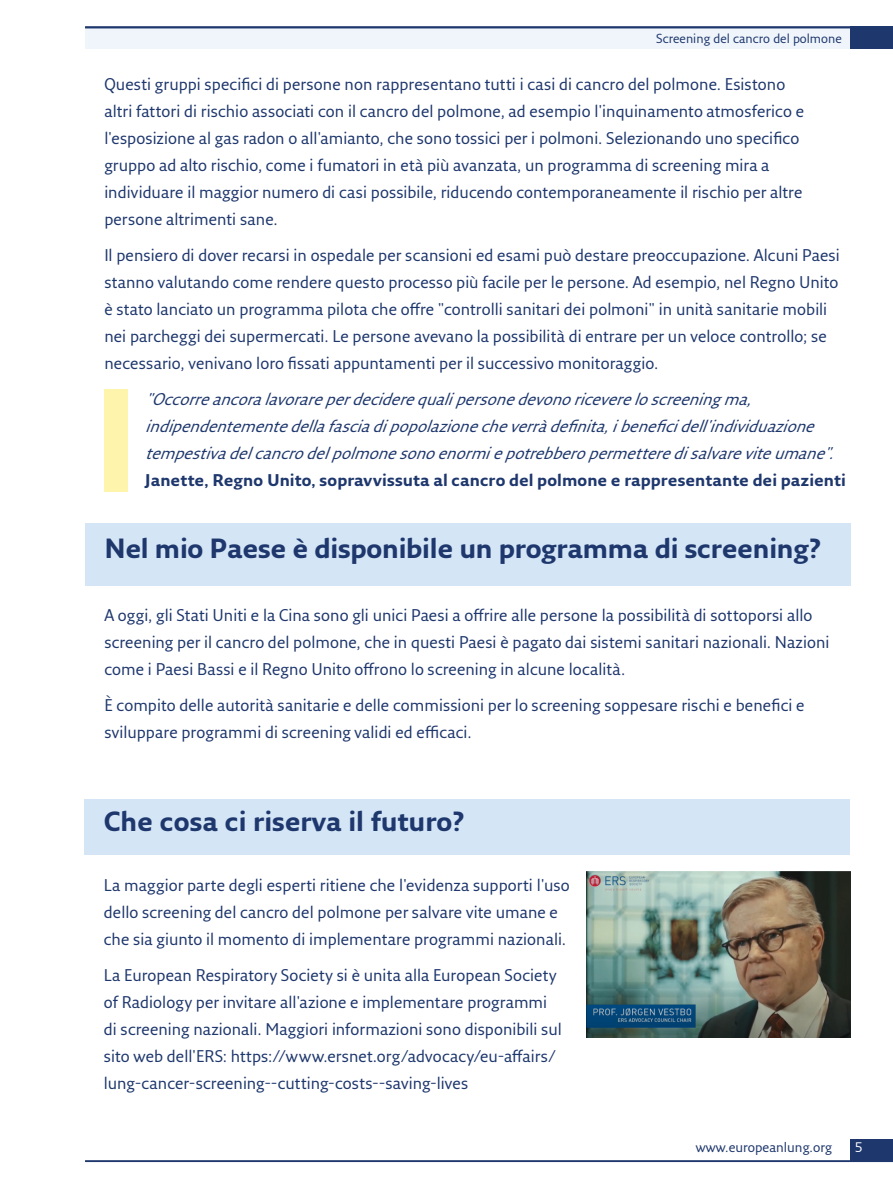
<style>
.page{position:relative;width:893px;height:1191px;background:#fff}
.page>*{position:absolute;margin:0;border:0;box-sizing:border-box;transform-origin:0 0}
.t1{font:700 27px "Fresco Sans Pro";letter-spacing:-.01em;color:#1e376d}
.H___B-head{font:16.5px/27px "Fresco Sans Pro";letter-spacing:.005em;color:#1e376d}
.H___B-head-2{font:italic 16.5px/27px "Fresco Sans Pro";color:#1e376d}
.H___B-head-3{font:700 16.5px "Fresco Sans Pro";letter-spacing:.005em;color:#1e376d}
.Running_foot_left{font:13.5px "Fresco Sans Pro";color:#1e376d}
.t2{font:13.5px "Fresco Sans Pro";color:#fff}
.Running_head_left{font:12.75px "Fresco Sans Pro";color:#1e376d}
</style>
<div class="page">
<div style="left:85px;top:26px;width:808px;height:23px;background:#eff5fb"></div>
<div style="left:850px;top:26px;width:43px;height:23px;background:#1e376d"></div>
<div style="left:850px;top:1138px;width:43px;height:23px;background:#1e376d"></div>
<hr style="left:85px;top:26px;width:808px;height:2px;background:#1e376d">
<hr style="left:85px;top:1160px;width:808px;height:2px;background:#1e376d">
<div style="left:85px;top:799px;width:765px;height:55px;background:#d4e5f5"></div>
<div style="left:85px;top:523px;width:765px;height:62px;background:#d4e5f5"></div>
<div style="left:104px;top:389px;width:24px;height:102px;background:#fff4ac"></div>
<img style="left:586px;top:871px;width:264px;height:166px">
<p class="Running_head_left" style="left:656px;top:30px;width:187px">Screening del cancro del polmone</p>
<p class="H___B-head" style="left:104px;top:70px;width:701px">Questi gruppi specifici di persone non rappresentano tutti i casi di cancro del polmone. Esistono altri fattori di rischio associati con il cancro del polmone, ad esempio l'inquinamento atmosferico e l'esposizione al gas radon o all'amianto, che sono tossici per i polmoni. Selezionando uno specifico gruppo ad alto rischio, come i fumatori in età più avanzata, un programma di screening mira a individuare il maggior numero di casi possibile, riducendo contemporaneamente il rischio per altre persone altrimenti sane.</p>
<p class="H___B-head" style="left:104px;top:241px;width:737px">Il pensiero di dover recarsi in ospedale per scansioni ed esami può destare preoccupazione. Alcuni Paesi stanno valutando come rendere questo processo più facile per le persone. Ad esempio, nel Regno Unito è stato lanciato un programma pilota che offre "controlli sanitari dei polmoni" in unità sanitarie mobili nei parcheggi dei supermercati. Le persone avevano la possibilità di entrare per un veloce controllo; se necessario, venivano loro fissati appuntamenti per il successivo monitoraggio.</p>
<p class="H___B-head-2" style="left:145px;top:385px;width:696px">"Occorreancoralavorareperdeciderequalipersonedevonoricevereloscreeningma, indipendentementedellafasciadipopolazionecheverràdefinita,ibeneficidell'individuazione tempestivadelcancrodelpolmonesonoenormiepotrebberopermetteredisalvareviteumane".</p>
<p class="H___B-head-3" style="left:145px;top:470px;width:702px">Janette, Regno Unito, sopravvissuta al cancro del polmone e rappresentante dei pazienti</p>
<p class="t1" style="left:104px;top:531px;width:718px">Nel mio Paese è disponibile un programma di screening?</p>
<p class="H___B-head" style="left:104px;top:601px;width:727px">A oggi, gli Stati Uniti e la Cina sono gli unici Paesi a offrire alle persone la possibilità di sottoporsi allo screening per il cancro del polmone, che in questi Paesi è pagato dai sistemi sanitari nazionali. Nazioni come i Paesi Bassi e il Regno Unito offrono lo screening in alcune località.</p>
<p class="H___B-head" style="left:104px;top:691px;width:702px">È compito delle autorità sanitarie e delle commissioni per lo screening soppesare rischi e benefici e sviluppare programmi di screening validi ed efficaci.</p>
<p class="t1" style="left:104px;top:804px;width:362px">Che cosa ci riserva il futuro?</p>
<p class="H___B-head" style="left:104px;top:871px;width:467px">La maggior parte degli esperti ritiene che l'evidenza supporti l'uso dello screening del cancro del polmone per salvare vite umane e che sia giunto il momento di implementare programmi nazionali.</p>
<p class="H___B-head" style="left:104px;top:961px;width:459px">La European Respiratory Society si è unita alla European Society of Radiology per invitare all'azione e implementare programmi di screening nazionali. Maggiori informazioni sono disponibili sul sito web dell'ERS: https://www.ersnet.org/advocacy/eu-affairs/ lung-cancer-screening--cutting-costs--saving-lives</p>
<p class="Running_foot_left" style="left:696px;top:1138px;width:138px">www.europeanlung.org</p>
<p class="t2" style="left:855px;top:1139px;width:10px">5</p>
</div>
